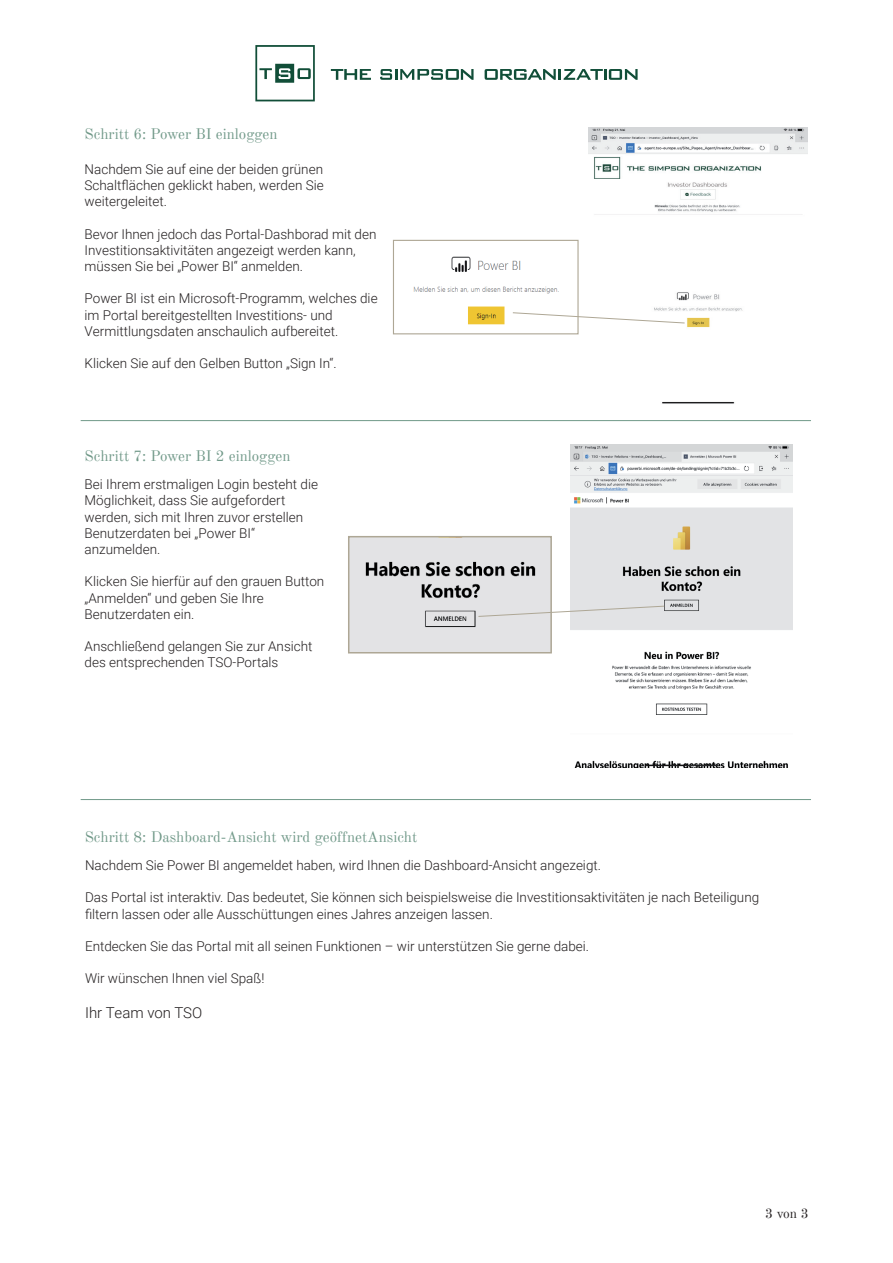
<style>
.page{position:relative;width:893px;height:1263px;background:#fff}
.page>*{position:absolute;margin:0;border:0;box-sizing:border-box;transform-origin:0 0}
.t1{font:15px "Old Standard TT";color:#719989}
.t2{font:300 15px "Roboto";color:#231f20}
.t3{font:300 13.5px/16.2px "Roboto";color:#231f20}
.t4{font:13.5px "Old Standard TT";color:#231f20}
</style>
<div class="page">
<svg style="left:331px;top:69px;width:40px;height:11px"></svg>
<svg style="left:380px;top:69px;width:94px;height:11px"></svg>
<svg style="left:255px;top:45px;width:60px;height:56px"></svg>
<svg style="left:485px;top:69px;width:153px;height:11px"></svg>
<img style="left:413px;top:256px;width:146px;height:69px">
<div style="left:393px;top:240px;width:186px;height:94px;border:1px solid #aea795"></div>
<img style="left:588px;top:128px;width:219px;height:276px">
<svg style="left:512px;top:312px;width:173px;height:11px"></svg>
<hr style="left:81px;top:420px;width:730px;height:1px;background:#719989">
<img style="left:570px;top:444px;width:222px;height:323px">
<img style="left:351px;top:539px;width:198px;height:111px">
<div style="left:348px;top:536px;width:204px;height:117px;border:2px solid #aea795"></div>
<svg style="left:478px;top:606px;width:186px;height:11px;background:#dfdfdf"></svg>
<hr style="left:81px;top:799px;width:730px;height:1px;background:#719989">
<p class="t1" style="left:85px;top:123px;width:194px">Schritt 6: Power BI einloggen</p>
<p class="t3" style="left:85px;top:160px;width:241px;text-align:justify">Nachdem Sie auf eine der beiden grünen Schaltflächen geklickt haben, werden Sie weitergeleitet.</p>
<p class="t3" style="left:85px;top:225px;width:293px">Bevor Ihnen jedoch das Portal-Dashborad mit den<br>Investitionsaktivitäten angezeigt werden kann, müssen Sie bei „Power BI“ anmelden.</p>
<p class="t3" style="left:85px;top:290px;width:295px">Power BI ist ein Microsoft-Programm, welches die im Portal bereitgestellten Investitions- und<br>Vermittlungsdaten anschaulich aufbereitet.</p>
<p class="t3" style="left:85px;top:355px;width:254px">Klicken Sie auf den Gelben Button „Sign In“.</p>
<p class="t1" style="left:85px;top:444px;width:207px">Schritt 7: Power BI 2 einloggen</p>
<p class="t3" style="left:85px;top:476px;width:235px">Bei Ihrem erstmaligen Login besteht die<br>Möglichkeit, dass Sie aufgefordert werden, sich mit Ihren zuvor erstellen<br>Benutzerdaten bei „Power BI“ anzumelden.</p>
<p class="t3" style="left:85px;top:573px;width:241px">Klicken Sie hierfür auf den grauen Button „Anmelden“ und geben Sie Ihre<br>Benutzerdaten ein.</p>
<p class="t3" style="left:85px;top:638px;width:229px">Anschließend gelangen Sie zur Ansicht des entsprechenden TSO-Portals</p>
<p class="t1" style="left:85px;top:825px;width:334px">Schritt 8: Dashboard-Ansicht wird geöffnetAnsicht</p>
<p class="t3" style="left:85px;top:856px;width:517px">Nachdem Sie Power BI angemeldet haben, wird Ihnen die Dashboard-Ansicht angezeigt.</p>
<p class="t3" style="left:85px;top:889px;width:676px">Das Portal ist interaktiv. Das bedeutet, Sie können sich beispielsweise die Investitionsaktivitäten je nach Beteiligung filtern lassen oder alle Ausschüttungen eines Jahres anzeigen lassen.</p>
<p class="t3" style="left:85px;top:937px;width:506px">Entdecken Sie das Portal mit all seinen Funktionen – wir unterstützen Sie gerne dabei.</p>
<p class="t3" style="left:85px;top:970px;width:181px">Wir wünschen Ihnen viel Spaß!</p>
<p class="t2" style="left:85px;top:1002px;width:119px">Ihr Team von TSO</p>
<p class="t4" style="left:765px;top:1203px;width:45px">3 von 3</p>
</div>
